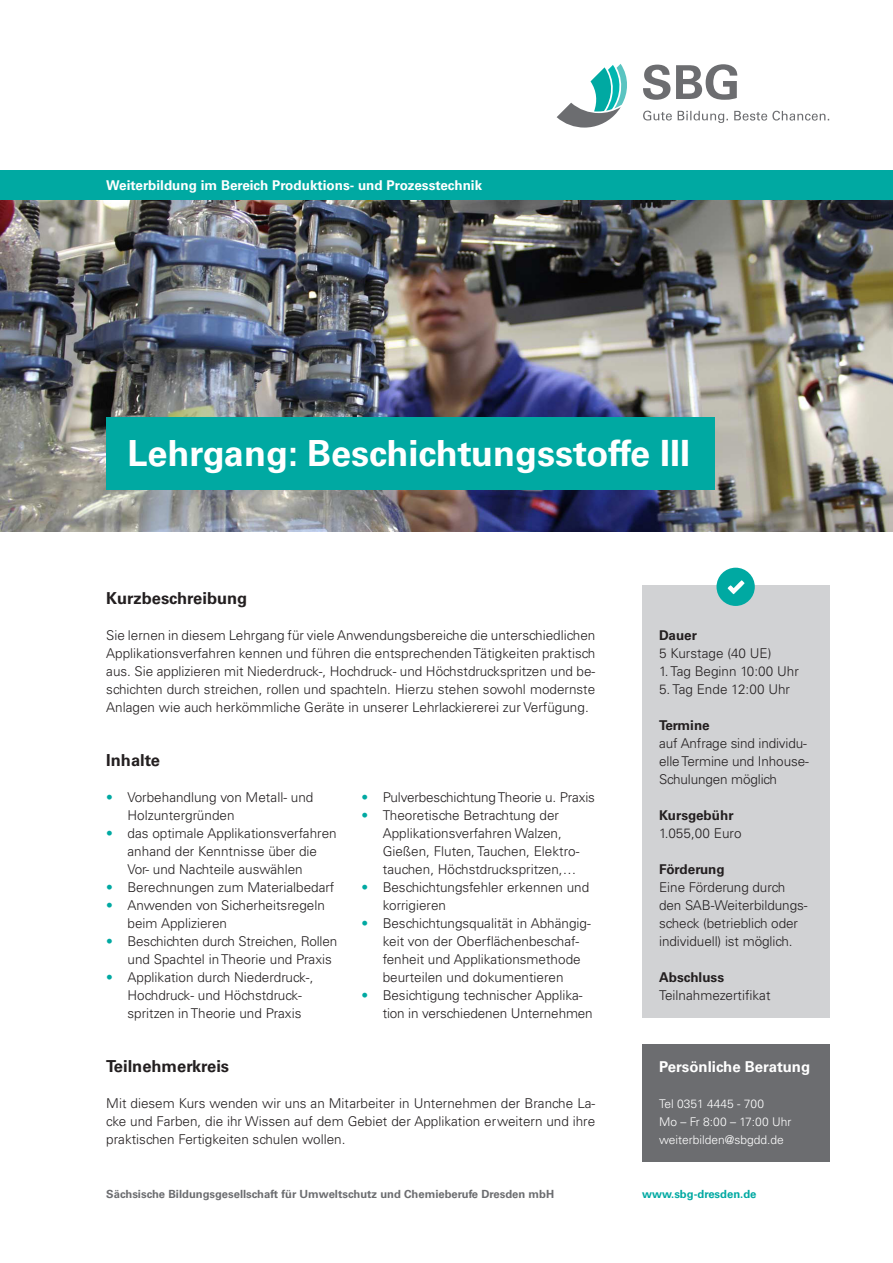
<style>
.page{position:relative;width:893px;height:1263px;background:#fff}
.page>*{position:absolute;margin:0;border:0;box-sizing:border-box;transform-origin:0 0}
.t1{font:700 36px "Univers LT Std";color:#fff}
.t2{font:700 16.5px "Univers LT Std";color:#231f20}
.t3{font:700 15px "Univers LT Std";color:#fff}
.t4{font:300 13.5px/18px "Univers LT Std";color:#231f20}
.t5{font:700 13.5px "Univers LT Std";color:#fff}
.t6{font:700 13.5px "Univers LT Std";color:#231f20}
.t7{font:300 12px/18px "Univers LT Std";color:#fff}
.t8{font:700 11.25px "Univers LT Std";color:#6c6d70}
.t9{font:700 11.25px "Univers LT Std";color:#00a9a2}
.s1{color:#00a9a2}
</style>
<div class="page">
<img style="left:0;top:200px;width:893px;height:332px">
<svg style="left:557px;top:64px;width:70px;height:64px"></svg>
<svg style="left:643px;top:65px;width:27px;height:35px"></svg>
<svg style="left:676px;top:64px;width:61px;height:36px"></svg>
<svg style="left:643px;top:111px;width:29px;height:10px"></svg>
<svg style="left:678px;top:111px;width:50px;height:12px"></svg>
<svg style="left:734px;top:111px;width:95px;height:10px"></svg>
<div style="left:106px;top:417px;width:608px;height:72px;background:#00a9a2"></div>
<div style="left:642px;top:586px;width:187px;height:432px;background:#d1d2d4"></div>
<div style="left:716px;top:568px;width:39px;height:38px;background:#00a9a2;border-radius:50%"></div>
<div style="left:0;top:170px;width:893px;height:30px;background:#00a9a2"></div>
<svg style="left:728px;top:580px;width:17px;height:14px"></svg>
<div style="left:642px;top:1044px;width:187px;height:118px;background:#6c6d70"></div>
<p class="t5" style="left:106px;top:177px;width:377px">Weiterbildung im Bereich Produktions- und Prozesstechnik</p>
<h1 class="t1" style="left:128px;top:432px;width:564px">Lehrgang: Beschichtungsstoffe III</h1>
<p class="t2" style="left:106px;top:588px;width:143px">Kurzbeschreibung</p>
<p class="t4" style="left:106px;top:626px;width:491px;text-align:justify">Sie lernen in diesem Lehrgang für viele Anwendungsbereiche die unterschiedlichen Applikationsverfahren kennen und führen die entsprechenden Tätigkeiten praktisch aus. Sie applizieren mit Niederdruck-, Hochdruck- und Höchstdruckspritzen und be&shy;schichten durch streichen, rollen und spachteln. Hierzu stehen sowohl modernste Anlagen wie auch herkömmliche Geräte in unserer Lehrlackiererei zur Verfügung.</p>
<p class="t2" style="left:106px;top:750px;width:55px">Inhalte</p>
<p class="t4" style="left:128px;top:788px;width:187px;text-indent:-21px"><span class="s1">•</span> Vorbehandlung von Metall- und<br>Holzuntergründen</p>
<p class="t4" style="left:128px;top:824px;width:211px;text-indent:-21px"><span class="s1">•</span> das optimale Applikationsverfahren anhand der Kenntnisse über die<br>Vor- und Nachteile auswählen</p>
<p class="t4" style="left:106px;top:878px;width:230px"><span class="s1">•</span> Berechnungen zum Materialbedarf</p>
<p class="t4" style="left:128px;top:896px;width:199px;text-indent:-21px"><span class="s1">•</span> Anwenden von Sicherheitsregeln beim Applizieren</p>
<p class="t4" style="left:128px;top:932px;width:211px;text-indent:-21px"><span class="s1">•</span> Beschichten durch Streichen, Rollen und Spachtel in Theorie und Praxis</p>
<p class="t4" style="left:128px;top:968px;width:187px;text-indent:-21px"><span class="s1">•</span> Applikation durch Niederdruck-,<br>Hochdruck- und Höchstdruck&shy;spritzen in Theorie und Praxis</p>
<p class="t4" style="left:361px;top:788px;width:235px"><span class="s1">•</span> Pulverbeschichtung Theorie u. Praxis</p>
<p class="t4" style="left:383px;top:806px;width:198px;text-indent:-21px"><span class="s1">•</span> Theoretische Betrachtung der Applikationsverfahren Walzen, Gießen, Fluten, Tauchen, Elektro&shy;tauchen, Höchstdruckspritzen,…</p>
<p class="t4" style="left:383px;top:878px;width:208px;text-indent:-21px"><span class="s1">•</span> Beschichtungsfehler erkennen und korrigieren</p>
<p class="t4" style="left:383px;top:914px;width:210px;text-indent:-21px"><span class="s1">•</span> Beschichtungsqualität in Abhängig&shy;keit von der Oberflächenbeschaf&shy;fenheit und Applikationsmethode beurteilen und dokumentieren</p>
<p class="t4" style="left:383px;top:986px;width:212px;text-indent:-21px"><span class="s1">•</span> Besichtigung technischer Applika&shy;tion in verschiedenen Unternehmen</p>
<p class="t2" style="left:106px;top:1056px;width:124px">Teilnehmerkreis</p>
<p class="t4" style="left:106px;top:1094px;width:491px;text-align:justify">Mit diesem Kurs wenden wir uns an Mitarbeiter in Unternehmen der Branche La&shy;cke und Farben, die ihr Wissen auf dem Gebiet der Applikation erweitern und ihre praktischen Fertigkeiten schulen wollen.</p>
<p class="t8" style="left:106px;top:1187px;width:449px">Sächsische Bildungsgesellschaft für Umweltschutz und Chemieberufe Dresden mbH</p>
<p class="t6" style="left:659px;top:627px;width:39px">Dauer</p>
<p class="t4" style="left:659px;top:644px;width:114px">5 Kurstage (40 UE)</p>
<p class="t4" style="left:659px;top:662px;width:141px">1. Tag Beginn 10:00 Uhr</p>
<p class="t4" style="left:659px;top:680px;width:133px">5. Tag Ende 12:00 Uhr</p>
<p class="t6" style="left:659px;top:717px;width:52px">Termine</p>
<p class="t4" style="left:659px;top:734px;width:151px">auf Anfrage sind individu&shy;elle Termine und Inhouse-<br>Schulungen möglich</p>
<p class="t6" style="left:659px;top:807px;width:76px">Kursgebühr</p>
<p class="t4" style="left:659px;top:824px;width:84px">1.055,00 Euro</p>
<p class="t6" style="left:659px;top:861px;width:67px">Förderung</p>
<p class="t4" style="left:659px;top:878px;width:150px">Eine Förderung durch den SAB-Weiterbildungs&shy;scheck (betrieblich oder individuell) ist möglich.</p>
<p class="t6" style="left:659px;top:969px;width:66px">Abschluss</p>
<p class="t4" style="left:659px;top:986px;width:113px">Teilnahmezertifikat</p>
<p class="t3" style="left:659px;top:1058px;width:153px">Persönliche Beratung</p>
<p class="t7" style="left:659px;top:1095px;width:134px">Tel 0351 4445 - 700<br>Mo – Fr 8:00 – 17:00 Uhr weiterbilden@sbgdd.de</p>
<p class="t9" style="left:642px;top:1187px;width:116px">www.sbg-dresden.de</p>
</div>
